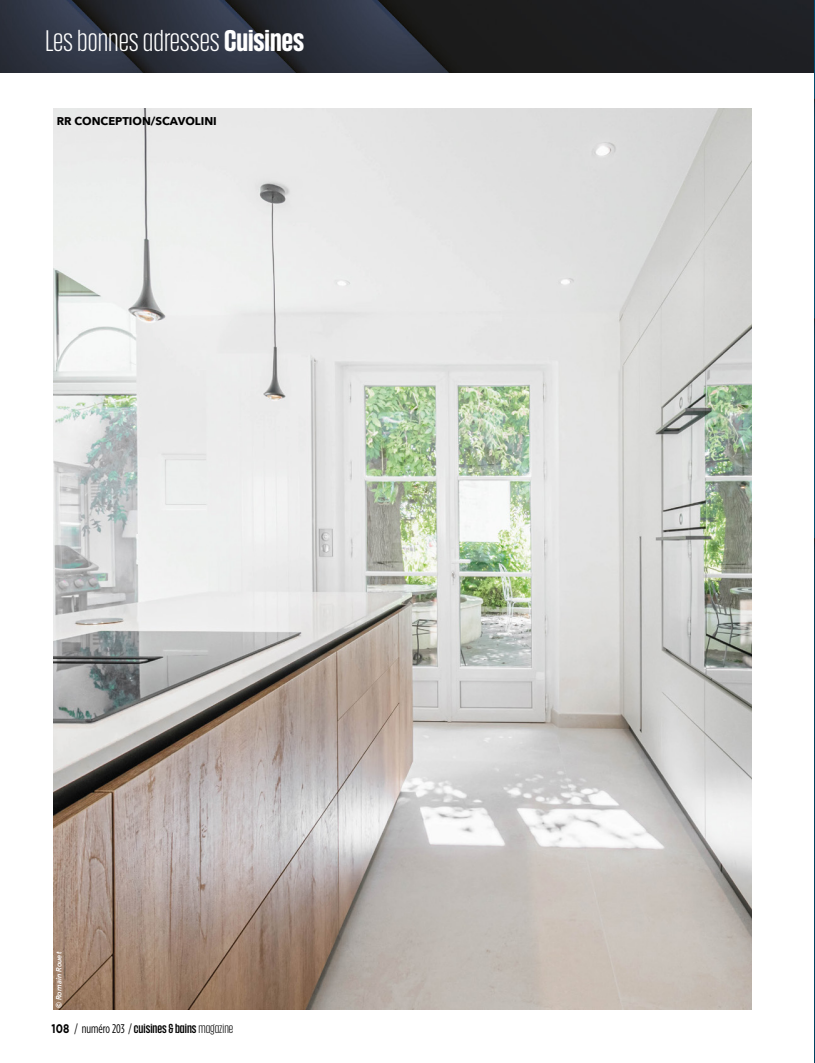
<style>
.page{position:relative;width:815px;height:1063px;background:#fff}
.page>*{position:absolute;margin:0;border:0;box-sizing:border-box;transform-origin:0 0}
.t1{font:28.75px "Anguita Sans";color:#fff}
.t2{font:600 12.5px "Anguita Sans";color:#000}
.t3{font:700 11.25px "Avenir Next";color:#000}
.t4{font:italic 600 7.5px "Avenir Next";color:#fff}
.s1{font-weight:700}
.s2{font-family:"Gotham";font-weight:700}
.s3{font-family:"Gotham Cond";font-weight:400}
.s4{font-weight:400}
</style>
<div class="page">
<img style="left:0;top:0;width:814px;height:73px">
<img style="left:814px;top:1px;width:1px;height:1061px">
<img style="left:53px;top:108px;width:698px;height:902px">
<h1 class="t1" style="left:45px;top:26px;width:261px">Les bonnes adresses <span class="s1">Cuisines</span></h1>
<p class="t3" style="left:57px;top:111px;width:162px">RR CONCEPTION/SCAVOLINI</p>
<p class="t4" style="left:52px;top:1008px;width:58px;rotate:-90deg">© Romain Rouet</p>
<p class="t2" style="left:52px;top:1022px;width:183px"><span class="s2">108</span> <span class="s3">/ numéro 203 /</span> cuisines &amp; bains <span class="s4">magazine</span></p>
</div>
